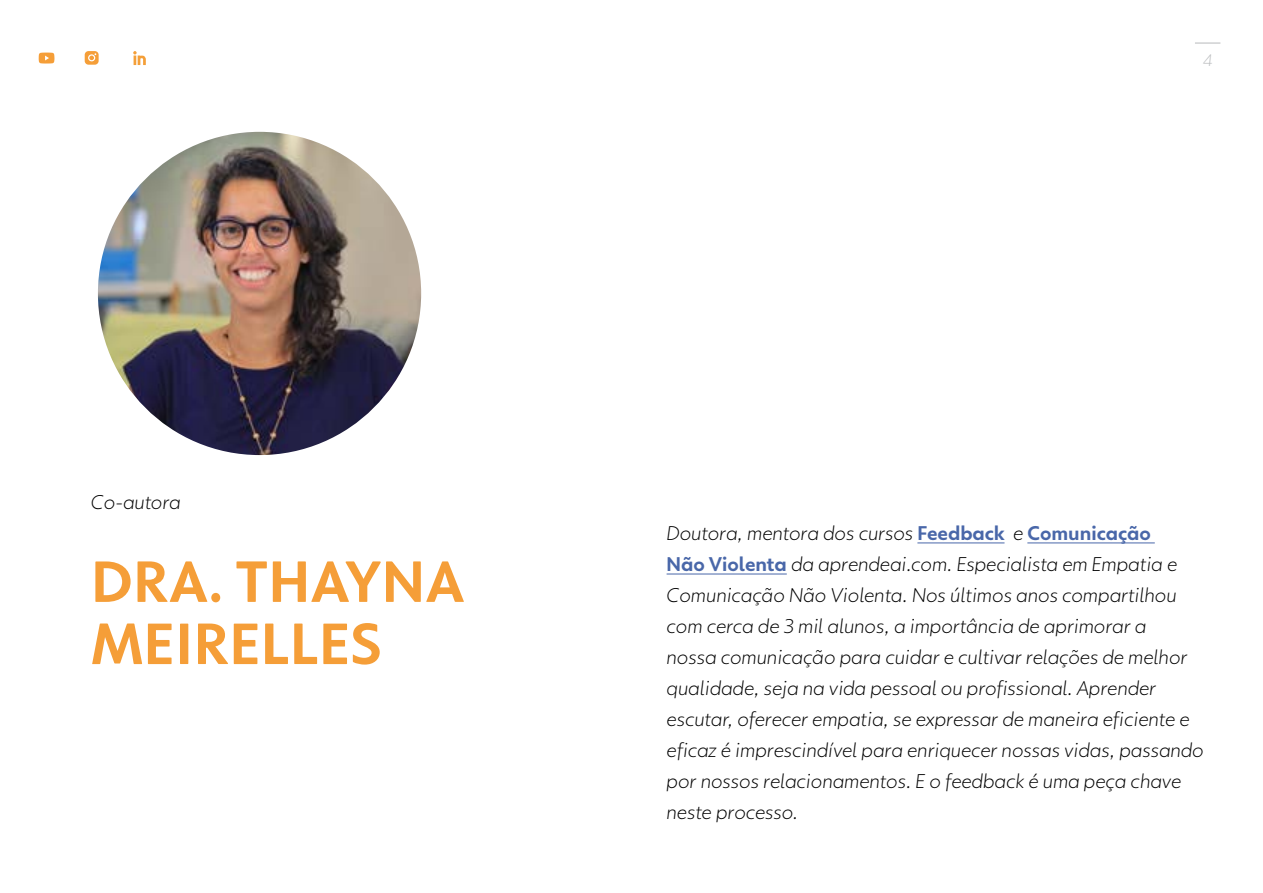
<style>
.page{position:relative;width:1263px;height:893px;background:#fff}
.page>*{position:absolute;margin:0;border:0;box-sizing:border-box;transform-origin:0 0}
.t1{font:700 57px/62.1px "Globotipo Texto";letter-spacing:.02em;color:#f59e38}
.t2{font:italic 300 19.5px/31px "Globotipo Texto";color:#000}
.t3{font:italic 300 16.5px "Globotipo Texto";color:#bcbec0}
.s1{font-weight:700;font-style:normal;color:#4967a9}
</style>
<div class="page">
<svg style="left:1195px;top:43px;width:25px;height:1px"></svg>
<svg style="left:133px;top:51px;width:13px;height:14px"></svg>
<svg style="left:39px;top:53px;width:16px;height:11px"></svg>
<svg style="left:85px;top:51px;width:14px;height:14px"></svg>
<hr style="left:917px;top:542px;width:87px;height:1px;background:#4967a9">
<hr style="left:1027px;top:542px;width:128px;height:1px;background:#4967a9">
<hr style="left:667px;top:573px;width:120px;height:1px;background:#4967a9">
<img style="left:98px;top:132px;width:323px;height:323px;border-radius:162px">
<p class="t2" style="left:91px;top:486px;width:91px">Co-autora</p>
<h1 class="t1" style="left:92px;top:550px;width:374px">DRA. THAYNA<br>MEIRELLES</h1>
<p class="t3" style="left:1203px;top:50px;width:11px">4</p>
<p class="t2" style="left:667px;top:517px;width:539px">Doutora, mentora dos cursos <span class="s1">Feedback</span> e <span class="s1">Comunicação<br>Não Violenta</span> da aprendeai.com. Especialista em Empatia e Comunicação Não Violenta. Nos últimos anos compartilhou com cerca de 3 mil alunos, a importância de aprimorar a<br>nossa comunicação para cuidar e cultivar relações de melhor qualidade, seja na vida pessoal ou profissional. Aprender escutar, oferecer empatia, se expressar de maneira eficiente e eficaz é imprescindível para enriquecer nossas vidas, passando por nossos relacionamentos. E o feedback é uma peça chave neste processo.</p>
</div>
